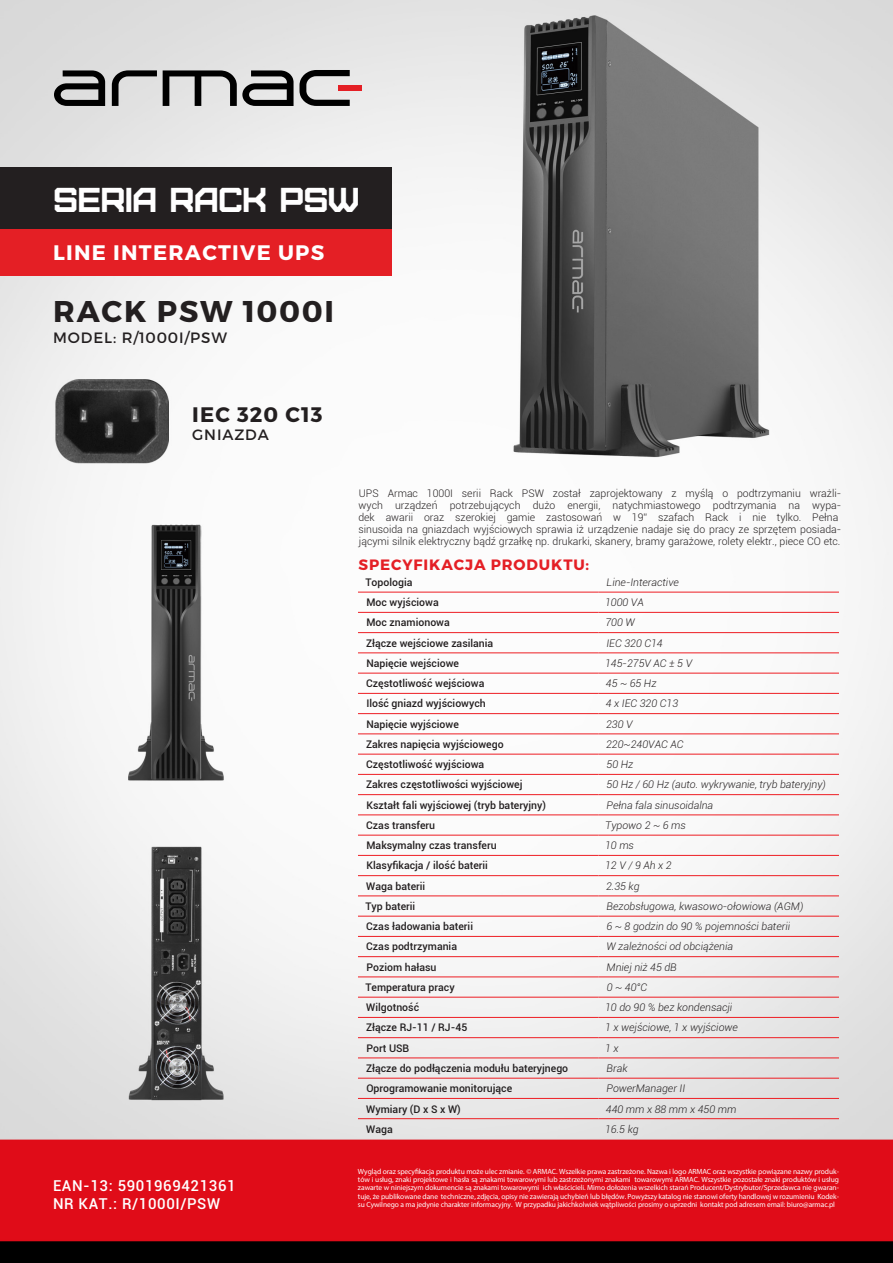
<style>
.page{position:relative;width:893px;height:1263px;background:#fff}
.page>*{position:absolute;margin:0;border:0;box-sizing:border-box;transform-origin:0 0}
.t1{font:34.5px "Furore";letter-spacing:-.02em;color:#fff}
.Header_in_TEXT_2{font:700 30px "Montserrat";letter-spacing:.06em;color:#231f20}
.t2{font:700 21px "Montserrat";letter-spacing:.06em;color:#fff}
.t3{font:700 21px "Montserrat";letter-spacing:.05em;color:#231f20}
.t4{font:500 15px/18px "Roboto";letter-spacing:.04em;color:#fff}
.Header_in_TEXT_2-2{font:15px "Montserrat";letter-spacing:.06em;color:#231f20}
.TEXT_punktowanie{font:700 15px "Montserrat";letter-spacing:.06em;color:#e41f25}
.t5{font:500 10.5px "Roboto";color:#231f20}
.TEXT_punktowanie-2{font:300 10.5px/12px "Roboto";color:#231f20}
.t6{font:italic 300 10.5px "Roboto";color:#231f20}
.t7{font:7.5px/8.2px "Myriad Pro";letter-spacing:-.01em;color:#fff;text-align:justify}
</style>
<div class="page">
<img style="left:0;top:0;width:893px;height:1263px">
<div style="left:0;top:229px;width:391px;height:47px;background:#e41f25"></div>
<div style="left:0;top:168px;width:391px;height:61px;background:#231f20"></div>
<svg style="left:54px;top:70px;width:51px;height:36px;background:#666"></svg>
<svg style="left:112px;top:70px;width:45px;height:36px;background:#a4a4a4"></svg>
<svg style="left:163px;top:70px;width:187px;height:36px;background:#888"></svg>
<div style="left:338px;top:85px;width:24px;height:6px;background:#e41f25"></div>
<hr style="left:358px;top:592px;width:240px;height:1px;background:#ee1d23">
<hr style="left:598px;top:592px;width:241px;height:1px;background:#ee1d23">
<hr style="left:358px;top:612px;width:240px;height:1px;background:#ee1d23">
<hr style="left:598px;top:612px;width:241px;height:1px;background:#ee1d23">
<hr style="left:358px;top:632px;width:240px;height:1px;background:#ee1d23">
<hr style="left:598px;top:632px;width:241px;height:1px;background:#ee1d23">
<hr style="left:358px;top:652px;width:240px;height:1px;background:#ee1d23">
<hr style="left:598px;top:652px;width:241px;height:1px;background:#ee1d23">
<hr style="left:358px;top:673px;width:240px;height:1px;background:#ee1d23">
<hr style="left:598px;top:673px;width:241px;height:1px;background:#ee1d23">
<hr style="left:358px;top:693px;width:240px;height:1px;background:#ee1d23">
<hr style="left:598px;top:693px;width:241px;height:1px;background:#ee1d23">
<hr style="left:358px;top:713px;width:240px;height:1px;background:#ee1d23">
<hr style="left:598px;top:713px;width:241px;height:1px;background:#ee1d23">
<hr style="left:358px;top:733px;width:240px;height:1px;background:#ee1d23">
<hr style="left:598px;top:733px;width:241px;height:1px;background:#ee1d23">
<hr style="left:358px;top:754px;width:240px;height:1px;background:#ee1d23">
<hr style="left:598px;top:754px;width:241px;height:1px;background:#ee1d23">
<hr style="left:358px;top:774px;width:240px;height:1px;background:#ee1d23">
<hr style="left:598px;top:774px;width:241px;height:1px;background:#ee1d23">
<hr style="left:358px;top:794px;width:240px;height:1px;background:#ee1d23">
<hr style="left:598px;top:794px;width:241px;height:1px;background:#ee1d23">
<hr style="left:358px;top:814px;width:240px;height:1px;background:#ee1d23">
<hr style="left:598px;top:814px;width:241px;height:1px;background:#ee1d23">
<hr style="left:358px;top:835px;width:240px;height:1px;background:#ee1d23">
<hr style="left:598px;top:835px;width:241px;height:1px;background:#ee1d23">
<hr style="left:358px;top:855px;width:240px;height:1px;background:#ee1d23">
<hr style="left:598px;top:855px;width:241px;height:1px;background:#ee1d23">
<hr style="left:358px;top:875px;width:240px;height:1px;background:#ee1d23">
<hr style="left:598px;top:875px;width:241px;height:1px;background:#ee1d23">
<hr style="left:358px;top:895px;width:240px;height:1px;background:#ee1d23">
<hr style="left:598px;top:895px;width:241px;height:1px;background:#ee1d23">
<hr style="left:358px;top:916px;width:240px;height:1px;background:#ee1d23">
<hr style="left:598px;top:916px;width:241px;height:1px;background:#ee1d23">
<hr style="left:358px;top:936px;width:240px;height:1px;background:#ee1d23">
<hr style="left:598px;top:936px;width:241px;height:1px;background:#ee1d23">
<hr style="left:358px;top:956px;width:240px;height:1px;background:#ee1d23">
<hr style="left:598px;top:956px;width:241px;height:1px;background:#ee1d23">
<hr style="left:358px;top:976px;width:240px;height:1px;background:#ee1d23">
<hr style="left:598px;top:976px;width:241px;height:1px;background:#ee1d23">
<hr style="left:358px;top:997px;width:240px;height:1px;background:#ee1d23">
<hr style="left:598px;top:997px;width:241px;height:1px;background:#ee1d23">
<hr style="left:358px;top:1017px;width:240px;height:1px;background:#ee1d23">
<hr style="left:598px;top:1017px;width:241px;height:1px;background:#ee1d23">
<hr style="left:358px;top:1037px;width:240px;height:1px;background:#ee1d23">
<hr style="left:598px;top:1037px;width:241px;height:1px;background:#ee1d23">
<hr style="left:358px;top:1057px;width:240px;height:1px;background:#ee1d23">
<hr style="left:598px;top:1057px;width:241px;height:1px;background:#ee1d23">
<hr style="left:358px;top:1078px;width:240px;height:1px;background:#ee1d23">
<hr style="left:598px;top:1078px;width:241px;height:1px;background:#ee1d23">
<hr style="left:358px;top:1098px;width:240px;height:1px;background:#ee1d23">
<hr style="left:598px;top:1098px;width:241px;height:1px;background:#ee1d23">
<hr style="left:358px;top:1118px;width:240px;height:1px;background:#ee1d23">
<hr style="left:598px;top:1118px;width:241px;height:1px;background:#ee1d23">
<h1 class="t1" style="left:53px;top:179px;width:308px">SERIA RACK PSW</h1>
<h3 class="t2" style="left:53px;top:239px;width:273px">LINE INTERACTIVE UPS</h3>
<p class="Header_in_TEXT_2" style="left:53px;top:292px;width:282px">RACK PSW 1000I</p>
<p class="Header_in_TEXT_2-2" style="left:53px;top:328px;width:175px">MODEL: R/1000I/PSW</p>
<h3 class="t3" style="left:192px;top:402px;width:132px">IEC 320 C13</h3>
<h3 class="Header_in_TEXT_2-2" style="left:192px;top:426px;width:78px">GNIAZDA</h3>
<p class="t4" style="left:53px;top:1176px;width:184px">EAN-13: 5901969421361<br>NR KAT.: R/1000I/PSW</p>
<p class="TEXT_punktowanie-2" style="left:358px;top:487px;width:484px">UPS Armac 1000I serii Rack PSW został zaprojektowany z myślą o podtrzymaniu wrażli&shy;wych urządzeń potrzebujących dużo energii, natychmiastowego podtrzymania na wypa&shy;dek awarii oraz szerokiej gamie zastosowań w 19” szafach Rack i nie tylko. Pełna sinusoida na gniazdach wyjściowych sprawia iż urządzenie nadaje się do pracy ze sprzętem posiada&shy;jącymi silnik elektryczny bądź grzałkę np. drukarki, skanery, bramy garażowe, rolety elektr., piece CO etc.</p>
<p class="TEXT_punktowanie" style="left:359px;top:556px;width:232px">SPECYFIKACJA PRODUKTU:</p>
<p class="t5" style="left:365px;top:575px;width:49px">Topologia</p>
<p class="t6" style="left:607px;top:575px;width:74px">Line-Interactive</p>
<p class="t5" style="left:366px;top:595px;width:74px">Moc wyjściowa</p>
<p class="t6" style="left:605px;top:595px;width:40px">1000 VA</p>
<p class="t5" style="left:366px;top:615px;width:85px">Moc znamionowa</p>
<p class="t6" style="left:605px;top:615px;width:31px">700 W</p>
<p class="t5" style="left:366px;top:635px;width:129px">Złącze wejściowe zasilania</p>
<p class="t6" style="left:606px;top:636px;width:58px">IEC 320 C14</p>
<p class="t5" style="left:366px;top:656px;width:94px">Napięcie wejściowe</p>
<p class="t6" style="left:605px;top:656px;width:88px">145-275V AC ± 5 V</p>
<p class="t5" style="left:366px;top:676px;width:120px">Częstotliwość wejściowa</p>
<p class="t6" style="left:606px;top:676px;width:52px">45 ~ 65 Hz</p>
<p class="t5" style="left:366px;top:696px;width:121px">Ilość gniazd wyjściowych</p>
<p class="t6" style="left:606px;top:696px;width:74px">4 x IEC 320 C13</p>
<p class="t5" style="left:366px;top:716px;width:94px">Napięcie wyjściowe</p>
<p class="t6" style="left:606px;top:717px;width:28px">230 V</p>
<p class="t5" style="left:366px;top:737px;width:139px">Zakres napięcia wyjściowego</p>
<p class="t6" style="left:606px;top:737px;width:79px">220~240VAC AC</p>
<p class="t5" style="left:366px;top:757px;width:119px">Częstotliwość wyjściowa</p>
<p class="t6" style="left:606px;top:757px;width:28px">50 Hz</p>
<p class="t5" style="left:366px;top:777px;width:158px">Zakres częstotliwości wyjściowej</p>
<p class="t6" style="left:606px;top:777px;width:221px">50 Hz / 60 Hz (auto. wykrywanie, tryb bateryjny)</p>
<p class="t5" style="left:366px;top:797px;width:181px">Kształt fali wyjściowej (tryb bateryjny)</p>
<p class="t6" style="left:607px;top:798px;width:108px">Pełna fala sinusoidalna</p>
<p class="t5" style="left:366px;top:818px;width:70px">Czas transferu</p>
<p class="t6" style="left:605px;top:818px;width:82px">Typowo 2 ~ 6 ms</p>
<p class="t5" style="left:366px;top:838px;width:132px">Maksymalny czas transferu</p>
<p class="t6" style="left:605px;top:838px;width:30px">10 ms</p>
<p class="t5" style="left:366px;top:858px;width:123px">Klasyfikacja / ilość baterii</p>
<p class="t6" style="left:605px;top:858px;width:68px">12 V / 9 Ah x 2</p>
<p class="t5" style="left:366px;top:878px;width:60px">Waga baterii</p>
<p class="t6" style="left:606px;top:879px;width:35px">2.35 kg</p>
<p class="t5" style="left:365px;top:899px;width:51px">Typ baterii</p>
<p class="t6" style="left:607px;top:899px;width:198px">Bezobsługowa, kwasowo-ołowiowa (AGM)</p>
<p class="t5" style="left:366px;top:919px;width:108px">Czas ładowania baterii</p>
<p class="t6" style="left:606px;top:919px;width:185px">6 ~ 8 godzin do 90 % pojemności baterii</p>
<p class="t5" style="left:366px;top:939px;width:92px">Czas podtrzymania</p>
<p class="t6" style="left:606px;top:939px;width:128px">W zależności od obciążenia</p>
<p class="t5" style="left:366px;top:959px;width:72px">Poziom hałasu</p>
<p class="t6" style="left:607px;top:960px;width:72px">Mniej niż 45 dB</p>
<p class="t5" style="left:365px;top:980px;width:91px">Temperatura pracy</p>
<p class="t6" style="left:607px;top:980px;width:42px">0 ~ 40°C</p>
<p class="t5" style="left:366px;top:1000px;width:54px">Wilgotność</p>
<p class="t6" style="left:605px;top:1000px;width:129px">10 do 90 % bez kondensacji</p>
<p class="t5" style="left:366px;top:1020px;width:103px">Złącze RJ-11 / RJ-45</p>
<p class="t6" style="left:605px;top:1020px;width:134px">1 x wejściowe, 1 x wyjściowe</p>
<p class="t5" style="left:366px;top:1040px;width:44px">Port USB</p>
<p class="t6" style="left:605px;top:1041px;width:15px">1 x</p>
<p class="t5" style="left:366px;top:1061px;width:204px">Złącze do podłączenia modułu bateryjnego</p>
<p class="t6" style="left:607px;top:1061px;width:22px">Brak</p>
<p class="t5" style="left:366px;top:1081px;width:147px">Oprogramowanie monitorujące</p>
<p class="t6" style="left:607px;top:1081px;width:80px">PowerManager II</p>
<p class="t5" style="left:366px;top:1101px;width:96px">Wymiary (D x S x W)</p>
<p class="t6" style="left:606px;top:1101px;width:132px">440 mm x 88 mm x 450 mm</p>
<p class="t5" style="left:366px;top:1121px;width:28px">Waga</p>
<p class="t6" style="left:605px;top:1122px;width:35px">16.5 kg</p>
<p class="t7" style="left:358px;top:1167px;width:482px">Wygląd oraz specyfikacja produktu może ulec zmianie. © ARMAC. Wszelkie prawa zastrzeżone. Nazwa i logo ARMAC oraz wszystkie powiązane nazwy produk&shy;tów i usług, znaki projektowe i hasła są znakami towarowymi lub zastrzeżonymi znakami towarowymi ARMAC. Wszystkie pozostałe znaki produktów i usług zawarte w niniejszym dokumencie są znakami towarowymi ich właścicieli. Mimo dołożenia wszelkich starań Producent/Dystrybutor/Sprzedawca nie gwaran&shy;tuje, że publikowane dane techniczne, zdjęcia, opisy nie zawierają uchybień lub błędów. Powyższy katalog nie stanowi oferty handlowej w rozumieniu Kodek&shy;su Cywilnego a ma jedynie charakter informacyjny. W przypadku jakichkolwiek wątpliwości prosimy o uprzedni kontakt pod adresem email: biuro@armac.pl</p>
</div>
